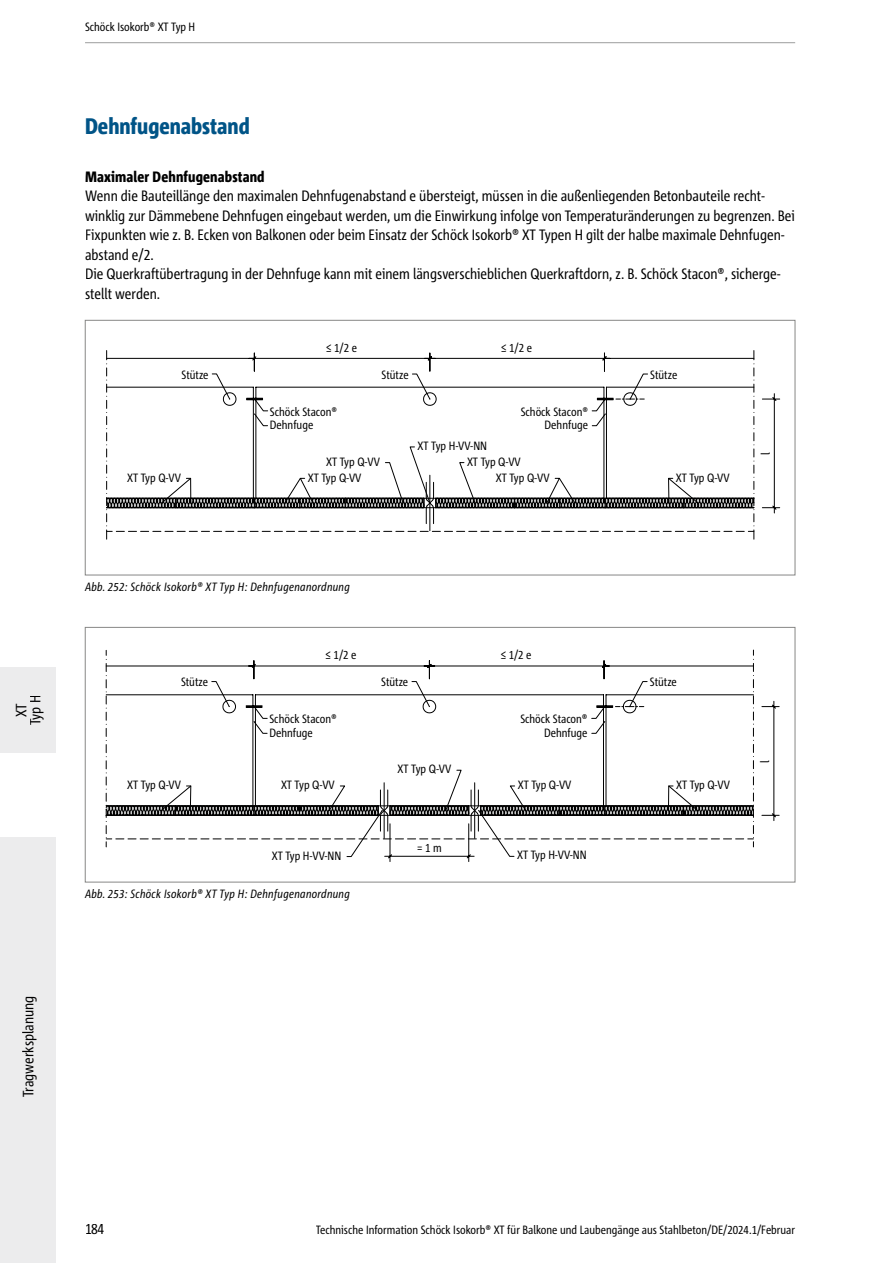
<style>
.page{position:relative;width:893px;height:1263px;background:#fff}
.page>*{position:absolute;margin:0;border:0;box-sizing:border-box;transform-origin:0 0}
.t1{font:800 condensed 22.5px "Corpid Schoeck";color:#005487}
.t2{font:condensed 15px/19.5px "Corpid Schoeck";color:#000}
.t3{font:800 condensed 15px "Corpid Schoeck";letter-spacing:.01em;color:#000}
.t4{font:condensed 12px/13.6px "Corpid Schoeck";color:#000}
.t5{font:italic condensed 12px "Corpid Schoeck";letter-spacing:.02em;color:#000}
</style>
<div class="page">
<div style="left:0;top:837px;width:55px;height:426px;background:#ececed"></div>
<div style="left:0;top:668px;width:55px;height:85px;background:#ececed"></div>
<hr style="left:85px;top:42px;width:710px;height:1px;background:#9c9d9d">
<svg style="left:106px;top:350px;width:649px;height:189px"></svg>
<div style="left:85px;top:320px;width:710px;height:255px;border:1px solid #878786"></div>
<svg style="left:105px;top:650px;width:649px;height:207px"></svg>
<hr style="left:474px;top:783px;width:1px;height:55px;background:#000">
<div style="left:85px;top:627px;width:710px;height:255px;border:1px solid #878786"></div>
<p class="t2" style="left:14px;top:725px;width:32px;line-height:14.1px;text-align:center;rotate:-90deg">XT<br>Typ H</p>
<p class="t2" style="left:18px;top:1097px;width:103px;rotate:-90deg">Tragwerksplanung</p>
<p class="t4" style="left:85px;top:19px;width:112px">Schöck Isokorb® XT Typ H</p>
<h1 class="t1" style="left:85px;top:112px;width:166px">Dehnfugenabstand</h1>
<p class="t3" style="left:85px;top:167px;width:181px">Maximaler Dehnfugenabstand</p>
<p class="t2" style="left:85px;top:186px;width:711px">Wenn die Bauteillänge den maximalen Dehnfugenabstand e übersteigt, müssen in die außenliegenden Betonbauteile recht&shy;winklig zur Dämmebene Dehnfugen eingebaut werden, um die Einwirkung infolge von Temperaturänderungen zu begrenzen. Bei Fixpunkten wie z. B. Ecken von Balkonen oder beim Einsatz der Schöck Isokorb® XT Typen H gilt der halbe maximale Dehnfugen&shy;abstand e/2.<br>Die Querkraftübertragung in der Dehnfuge kann mit einem längsverschieblichen Querkraftdorn, z. B. Schöck Stacon®, sicherge&shy;stellt werden.</p>
<p class="t4" style="left:326px;top:340px;width:32px">≤ 1/2 e</p>
<p class="t4" style="left:501px;top:340px;width:32px">≤ 1/2 e</p>
<p class="t4" style="left:182px;top:367px;width:29px">Stütze</p>
<p class="t4" style="left:382px;top:367px;width:29px">Stütze</p>
<p class="t4" style="left:650px;top:367px;width:29px">Stütze</p>
<p class="t4" style="left:270px;top:405px;width:69px">Schöck Stacon®<br>Dehnfuge</p>
<p class="t4" style="left:521px;top:405px;width:69px;text-align:right">Schöck Stacon®<br>Dehnfuge</p>
<p class="t4" style="left:418px;top:439px;width:71px">XT Typ H-VV-NN</p>
<p class="t4" style="left:467px;top:455px;width:55px">XT Typ Q-VV</p>
<p class="t4" style="left:308px;top:454px;width:74px;line-height:15.8px;text-indent:18px">XT Typ Q-VV<br>XT Typ Q-VV</p>
<p class="t4" style="left:127px;top:470px;width:55px">XT Typ Q-VV</p>
<p class="t4" style="left:496px;top:470px;width:55px">XT Typ Q-VV</p>
<p class="t4" style="left:676px;top:470px;width:55px">XT Typ Q-VV</p>
<p class="t4" style="left:759px;top:455px;width:4px;rotate:-90deg">l</p>
<p class="t5" style="left:85px;top:579px;width:266px">Abb. 252: Schöck Isokorb® XT Typ H: Dehnfugenanordnung</p>
<p class="t4" style="left:326px;top:648px;width:32px">≤ 1/2 e</p>
<p class="t4" style="left:501px;top:648px;width:32px">≤ 1/2 e</p>
<p class="t4" style="left:181px;top:675px;width:29px">Stütze</p>
<p class="t4" style="left:381px;top:675px;width:29px">Stütze</p>
<p class="t4" style="left:650px;top:675px;width:29px">Stütze</p>
<p class="t4" style="left:269px;top:712px;width:69px">Schöck Stacon®<br>Dehnfuge</p>
<p class="t4" style="left:520px;top:712px;width:69px;text-align:right">Schöck Stacon®<br>Dehnfuge</p>
<p class="t4" style="left:398px;top:762px;width:55px">XT Typ Q-VV</p>
<p class="t4" style="left:127px;top:778px;width:55px">XT Typ Q-VV</p>
<p class="t4" style="left:281px;top:778px;width:55px">XT Typ Q-VV</p>
<p class="t4" style="left:518px;top:778px;width:55px">XT Typ Q-VV</p>
<p class="t4" style="left:676px;top:778px;width:55px">XT Typ Q-VV</p>
<p class="t4" style="left:417px;top:841px;width:26px">= 1 m</p>
<p class="t4" style="left:272px;top:848px;width:71px">XT Typ H-VV-NN</p>
<p class="t4" style="left:517px;top:848px;width:71px">XT Typ H-VV-NN</p>
<p class="t5" style="left:85px;top:886px;width:266px">Abb. 253: Schöck Isokorb® XT Typ H: Dehnfugenanordnung</p>
<p class="t4" style="left:758px;top:763px;width:4px;rotate:-90deg">l</p>
<p class="t2" style="left:85px;top:1219px;width:21px">184</p>
<p class="t4" style="left:316px;top:1223px;width:481px">Technische Information Schöck Isokorb® XT für Balkone und Laubengänge aus Stahlbeton/DE/2024.1/Februar</p>
</div>
